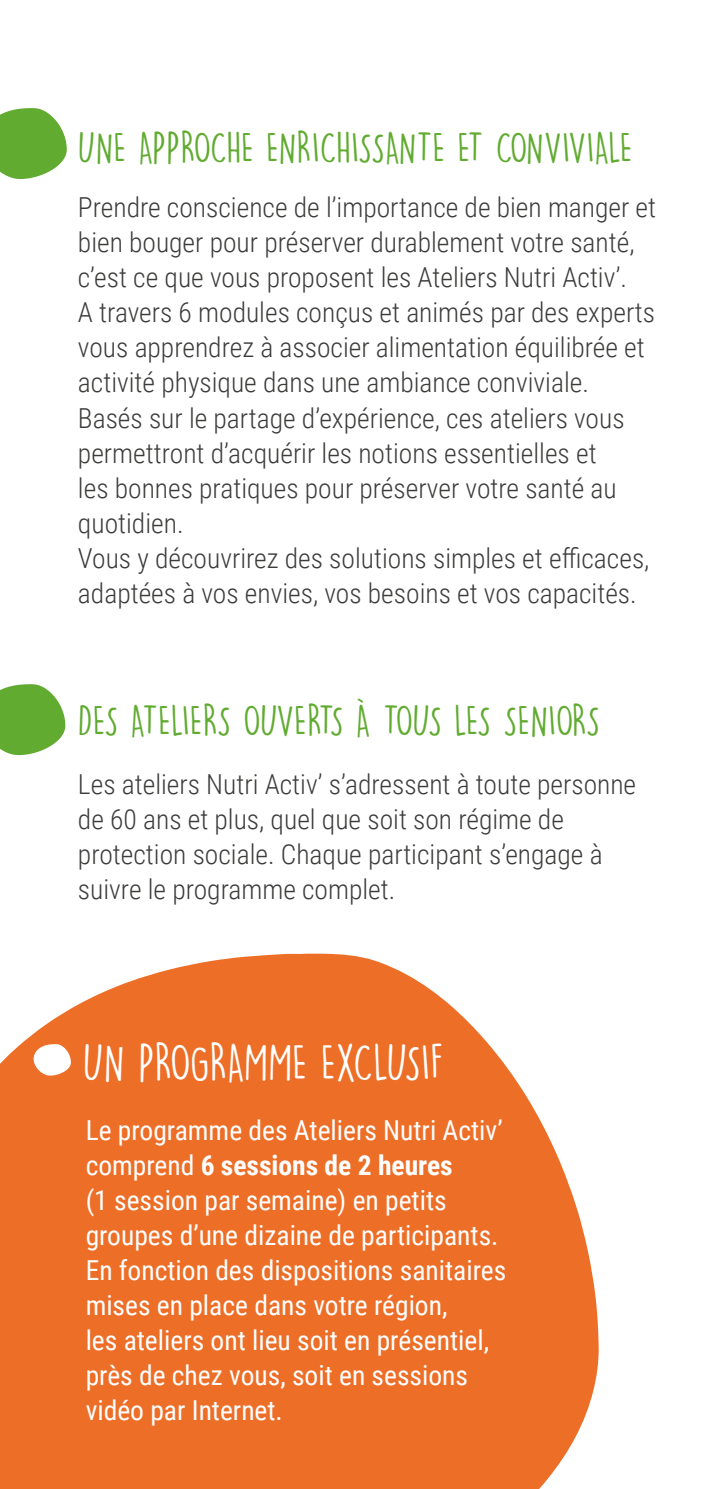
<style>
.page{position:relative;width:709px;height:1489px;background:#fff}
.page>*{position:absolute;margin:0;border:0;box-sizing:border-box;transform-origin:0 0}
.t1{font:47.5px "DK Lemon Yellow Sun";letter-spacing:-.005em;color:#fff}
.t2{font:40px "DK Lemon Yellow Sun";color:#61ab30}
.t3{font:40px "DK Lemon Yellow Sun";letter-spacing:-.025em;color:#61ab30}
.t4{font:300 27.5px/35px "Roboto Condensed";color:#3c3c3b}
.t5{font:27.5px/35px "Roboto Condensed";color:#fff}
.s1{font-weight:700}
</style>
<div class="page">
<svg style="left:0;top:953px;width:599px;height:535px;background:#ef7f41"></svg>
<svg style="left:0;top:108px;width:67px;height:71px"></svg>
<svg style="left:0;top:684px;width:65px;height:71px;background:#7ab850"></svg>
<svg style="left:34px;top:1044px;width:37px;height:31px"></svg>
<p class="t2" style="left:78px;top:124px;width:556px">UNE APPROCHE ENRICHISSANTE ET CONVIVIALE</p>
<p class="t4" style="left:78px;top:189px;width:579px">Prendre conscience de l’importance de bien manger et bien bouger pour préserver durablement votre santé, c’est ce que vous proposent les Ateliers Nutri Activ’.</p>
<p class="t4" style="left:78px;top:294px;width:578px">A travers 6 modules conçus et animés par des experts vous apprendrez à associer alimentation équilibrée et activité physique dans une ambiance conviviale.</p>
<p class="t4" style="left:78px;top:399px;width:573px">Basés sur le partage d’expérience, ces ateliers vous permettront d’acquérir les notions essentielles et<br>les bonnes pratiques pour préserver votre santé au quotidien.<br>Vous y découvrirez des solutions simples et efficaces, adaptées à vos envies, vos besoins et vos capacités.</p>
<p class="t3" style="left:78px;top:696px;width:523px">DES ATELIERS OUVERTS À TOUS LES SENIORS</p>
<p class="t4" style="left:78px;top:766px;width:560px">Les ateliers Nutri Activ’ s’adressent à toute personne de 60 ans et plus, quel que soit son régime de protection sociale. Chaque participant s’engage à suivre le programme complet.</p>
<p class="t1" style="left:83px;top:1033px;width:362px">UN PROGRAMME EXCLUSIF</p>
<p class="t5" style="left:86px;top:1111px;width:419px">Le programme des Ateliers Nutri Activ’ comprend <span class="s1">6 sessions de 2 heures<br></span>(1 session par semaine) en petits groupes d’une dizaine de participants.</p>
<p class="t5" style="left:86px;top:1251px;width:422px">En fonction des dispositions sanitaires mises en place dans votre région,<br>les ateliers ont lieu soit en présentiel, près de chez vous, soit en sessions vidéo par Internet.</p>
</div>
